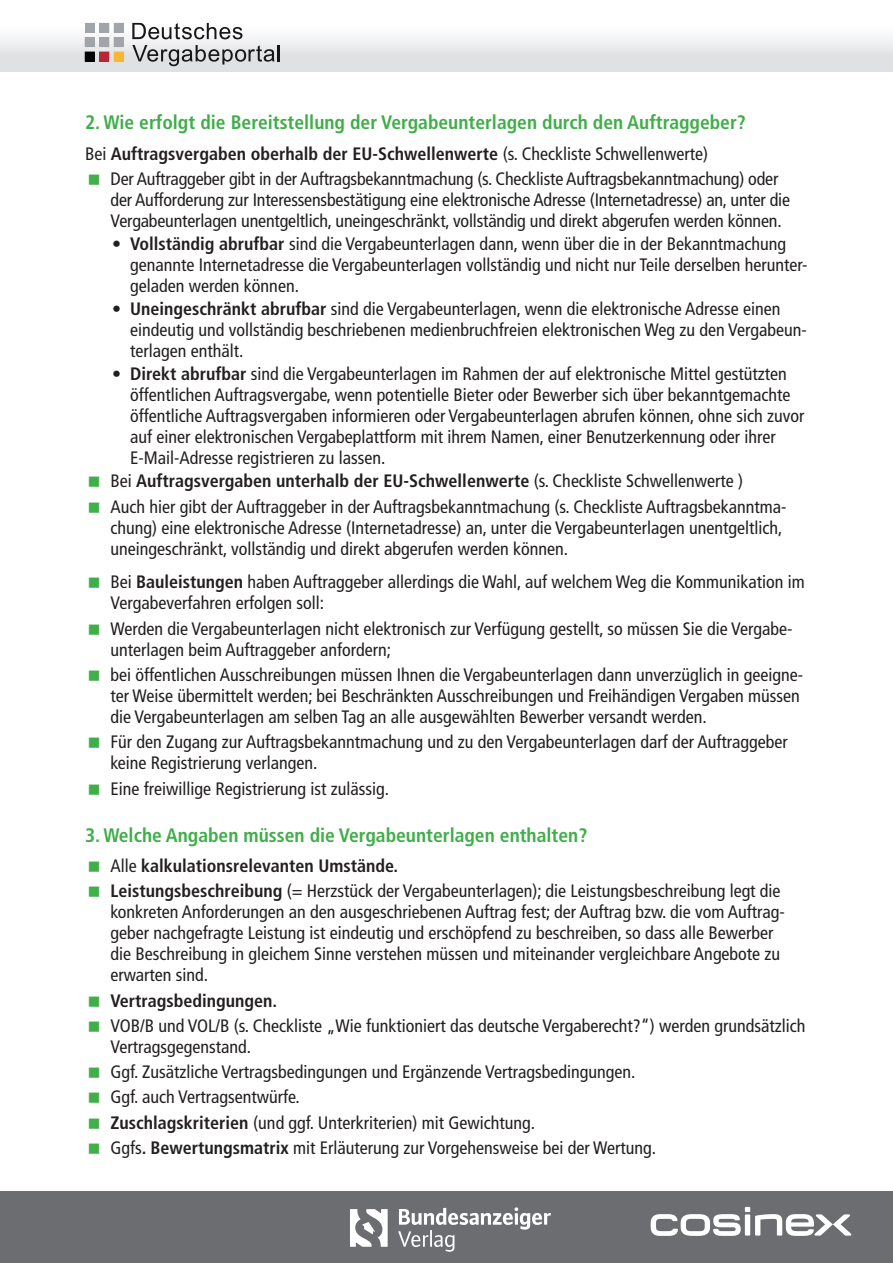
<style>
.page{position:relative;width:893px;height:1263px;background:#fff}
.page>*{position:absolute;margin:0;border:0;box-sizing:border-box;transform-origin:0 0}
.t1{font:700 condensed 19.5px "Frutiger";color:#40ae49}
.t2{font:condensed 18px/21px "Frutiger";color:#231f20}
.t3{font:700 condensed 18px "Frutiger";color:#231f20}
.s1{font-weight:700}
</style>
<div class="page">
<div style="left:0;top:1191px;width:893px;height:72px;background:#6c6d70"></div>
<svg style="left:651px;top:1207px;width:200px;height:29px"></svg>
<svg style="left:398px;top:1207px;width:153px;height:45px"></svg>
<svg style="left:350px;top:1209px;width:38px;height:38px"></svg>
<div style="left:0;top:0;width:893px;height:72px;background:linear-gradient(to bottom,#fff,#dddee0)"></div>
<div style="left:85px;top:23px;width:9px;height:9px;background:#a1a5a9"></div>
<div style="left:100px;top:23px;width:9px;height:9px;background:#a1a5a9"></div>
<div style="left:114px;top:23px;width:9px;height:9px;background:#a1a5a9"></div>
<div style="left:85px;top:38px;width:9px;height:9px;background:#a1a5a9"></div>
<div style="left:85px;top:37px;width:9px;height:10px;border:1px solid #a1a5a9"></div>
<div style="left:100px;top:38px;width:9px;height:9px;background:#a1a5a9"></div>
<div style="left:100px;top:37px;width:9px;height:10px;border:1px solid #a1a5a9"></div>
<div style="left:114px;top:38px;width:9px;height:9px;background:#a1a5a9"></div>
<div style="left:114px;top:37px;width:9px;height:10px;border:1px solid #a1a5a9"></div>
<div style="left:85px;top:52px;width:9px;height:9px;background:#000001"></div>
<div style="left:100px;top:52px;width:9px;height:9px;background:#b72833"></div>
<div style="left:114px;top:52px;width:9px;height:9px;background:#f9b731"></div>
<svg style="left:132px;top:23px;width:110px;height:16px"></svg>
<svg style="left:132px;top:45px;width:147px;height:21px;background:#b0b0b2"></svg>
<p class="t1" style="left:85px;top:111px;width:662px">2. Wie erfolgt die Bereitstellung der Vergabeunterlagen durch den Auftraggeber?</p>
<p class="t2" style="left:111px;top:141px;width:669px;line-height:25.2px;text-indent:-26px">Bei <span class="s1">Auftragsvergaben oberhalb der EU-Schwellenwerte</span> (s. Checkliste Schwellenwerte)<br>Der Auftraggeber gibt in der Auftragsbekanntmachung (s. Checkliste Auftragsbekanntmachung) oder</p>
<p class="t2" style="left:111px;top:189px;width:681px">der Aufforderung zur Interessensbestätigung eine elektronische Adresse (Internetadresse) an, unter die<br>Vergabeunterlagen unentgeltlich, uneingeschränkt, vollständig und direkt abgerufen werden können.</p>
<p class="t2" style="left:130px;top:233px;width:679px;text-indent:-18px">• <span class="s1">Vollständig abrufbar</span> sind die Vergabeunterlagen dann, wenn über die in der Bekanntmachung genannte Internetadresse die Vergabeunterlagen vollständig und nicht nur Teile derselben herunter&shy;geladen werden können.</p>
<p class="t2" style="left:130px;top:298px;width:678px;text-indent:-18px">• <span class="s1">Uneingeschränkt abrufbar</span> sind die Vergabeunterlagen, wenn die elektronische Adresse einen eindeutig und vollständig beschriebenen medienbruchfreien elektronischen Weg zu den Vergabeun&shy;terlagen enthält.</p>
<p class="t2" style="left:130px;top:364px;width:676px;text-indent:-18px">• <span class="s1">Direkt abrufbar</span> sind die Vergabeunterlagen im Rahmen der auf elektronische Mittel gestützten öffentlichen Auftragsvergabe, wenn potentielle Bieter oder Bewerber sich über bekanntgemachte öffentliche Auftragsvergaben informieren oder Vergabeunterlagen abrufen können, ohne sich zuvor auf einer elektronischen Vergabeplattform mit ihrem Namen, einer Benutzerkennung oder ihrer E-Mail-Adresse registrieren zu lassen.</p>
<p class="t2" style="left:111px;top:469px;width:678px;line-height:25.2px">Bei <span class="s1">Auftragsvergaben unterhalb der EU-Schwellenwerte</span> (s. Checkliste Schwellenwerte )<br>Auch hier gibt der Auftraggeber in der Auftragsbekanntmachung (s. Checkliste Auftragsbekanntma-</p>
<p class="t2" style="left:111px;top:517px;width:673px">chung) eine elektronische Adresse (Internetadresse) an, unter die Vergabeunterlagen unentgeltlich, uneingeschränkt, vollständig und direkt abgerufen werden können.</p>
<p class="t2" style="left:111px;top:572px;width:696px">Bei <span class="s1">Bauleistungen</span> haben Auftraggeber allerdings die Wahl, auf welchem Weg die Kommunikation im<br>Vergabeverfahren erfolgen soll:</p>
<p class="t2" style="left:111px;top:618px;width:683px">Werden die Vergabeunterlagen nicht elektronisch zur Verfügung gestellt, so müssen Sie die Vergabe&shy;unterlagen beim Auftraggeber anfordern;</p>
<p class="t2" style="left:111px;top:664px;width:694px">bei öffentlichen Ausschreibungen müssen Ihnen die Vergabeunterlagen dann unverzüglich in geeigne&shy;ter Weise übermittelt werden; bei Beschränkten Ausschreibungen und Freihändigen Vergaben müssen die Vergabeunterlagen am selben Tag an alle ausgewählten Bewerber versandt werden.</p>
<p class="t2" style="left:111px;top:732px;width:679px">Für den Zugang zur Auftragsbekanntmachung und zu den Vergabeunterlagen darf der Auftraggeber keine Registrierung verlangen.</p>
<p class="t2" style="left:111px;top:778px;width:280px">Eine freiwillige Registrierung ist zulässig.</p>
<p class="t1" style="left:85px;top:824px;width:504px">3. Welche Angaben müssen die Vergabeunterlagen enthalten?</p>
<p class="t2" style="left:111px;top:853px;width:672px;line-height:25.2px">Alle <span class="s1">kalkulationsrelevanten Umstände.<br>Leistungsbeschreibung</span> (= Herzstück der Vergabeunterlagen); die Leistungsbeschreibung legt die</p>
<p class="t2" style="left:111px;top:902px;width:676px">konkreten Anforderungen an den ausgeschriebenen Auftrag fest; der Auftrag bzw. die vom Auftrag&shy;geber nachgefragte Leistung ist eindeutig und erschöpfend zu beschreiben, so dass alle Bewerber die Beschreibung in gleichem Sinne verstehen müssen und miteinander vergleichbare Angebote zu erwarten sind.</p>
<p class="t3" style="left:111px;top:989px;width:168px">Vertragsbedingungen.</p>
<p class="t2" style="left:111px;top:1015px;width:696px">VOB/B und VOL/B (s. Checkliste „Wie funktioniert das deutsche Vergaberecht?“) werden grundsätzlich<br>Vertragsgegenstand.</p>
<p class="t2" style="left:111px;top:1059px;width:547px;line-height:25.5px">Ggf. Zusätzliche Vertragsbedingungen und Ergänzende Vertragsbedingungen.<br>Ggf. auch Vertragsentwürfe.<br><span class="s1">Zuschlagskriterien</span> (und ggf. Unterkriterien) mit Gewichtung.<br>Ggfs<span class="s1">. Bewertungsmatrix</span> mit Erläuterung zur Vorgehensweise bei der Wertung.</p>
</div>
